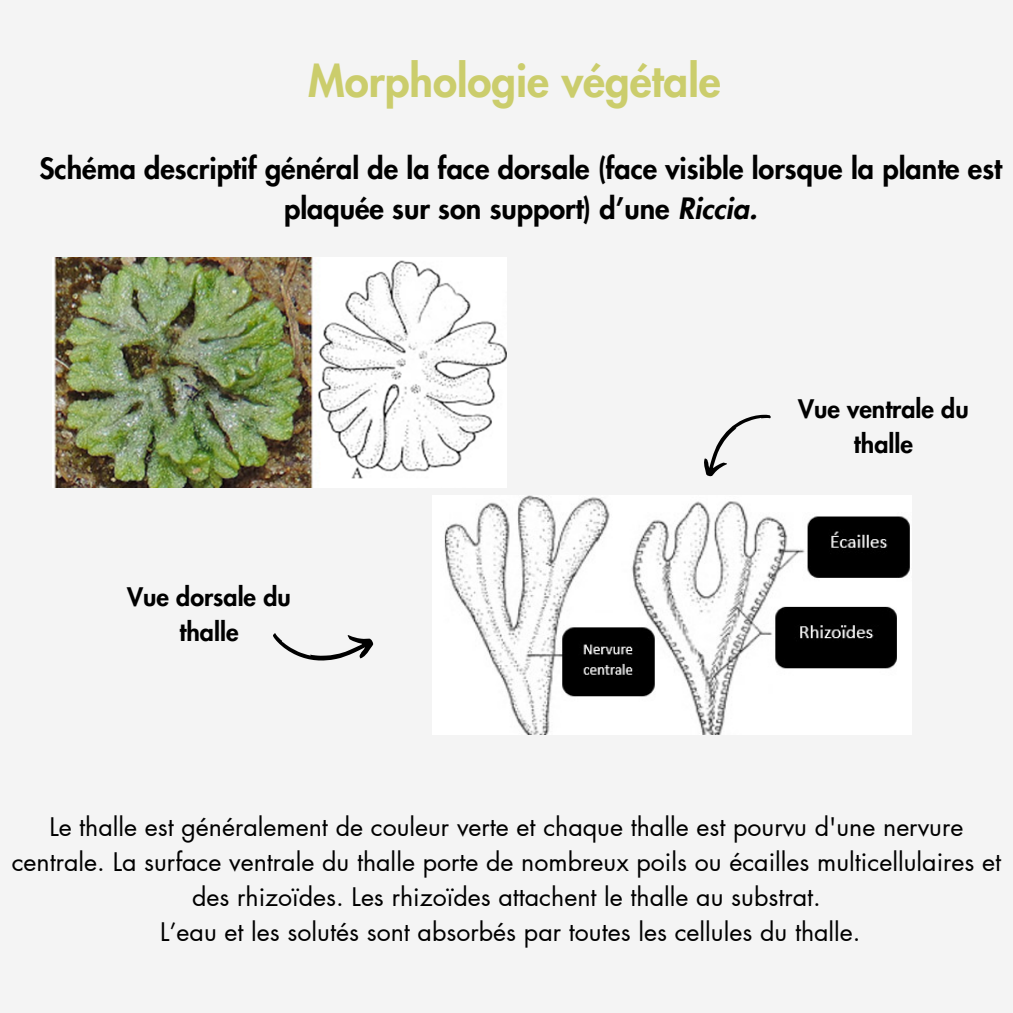
<style>
.page{position:relative;width:1013px;height:1013px;background:#fff}
.page>*{position:absolute;margin:0;border:0;box-sizing:border-box;transform-origin:0 0}
.t1{font:800 43.75px "Futura LT Pro";color:#cbcd6c}
.t2{font:800 28.75px/39.4px "Futura LT Pro";color:#000;text-align:center}
.t3{font:25px/34.8px "Futura LT Pro";color:#000;text-align:center}
.t4{font:800 25px/34.8px "Futura LT Pro";color:#000;text-align:center}
.s1{font-style:italic}
</style>
<div class="page">
<div style="left:0;top:0;width:1012px;height:1012px;background:#f4f4f4"></div>
<svg style="left:704px;top:414px;width:67px;height:63px"></svg>
<img style="left:52px;top:257px;width:454px;height:230px">
<img style="left:432px;top:495px;width:480px;height:239px">
<svg style="left:273px;top:633px;width:101px;height:28px"></svg>
<p class="t1" style="left:308px;top:60px;width:414px">Morphologie végétale</p>
<p class="t2" style="left:40px;top:150px;width:964px">Schéma descriptif général de la face dorsale (face visible lorsque la plante est plaquée sur son support) d’une <span class="s1">Riccia.</span></p>
<p class="t4" style="left:127px;top:580px;width:165px">Vue dorsale du thalle</p>
<p class="t4" style="left:798px;top:393px;width:172px">Vue ventrale du thalle</p>
<p class="t3" style="left:12px;top:811px;width:990px">Le thalle est généralement de couleur verte et chaque thalle est pourvu d'une nervure centrale. La surface ventrale du thalle porte de nombreux poils ou écailles multicellulaires et des rhizoïdes. Les rhizoïdes attachent le thalle au substrat.</p>
<p class="t3" style="left:160px;top:915px;width:702px">L’eau et les solutés sont absorbés par toutes les cellules du thalle.</p>
</div>
